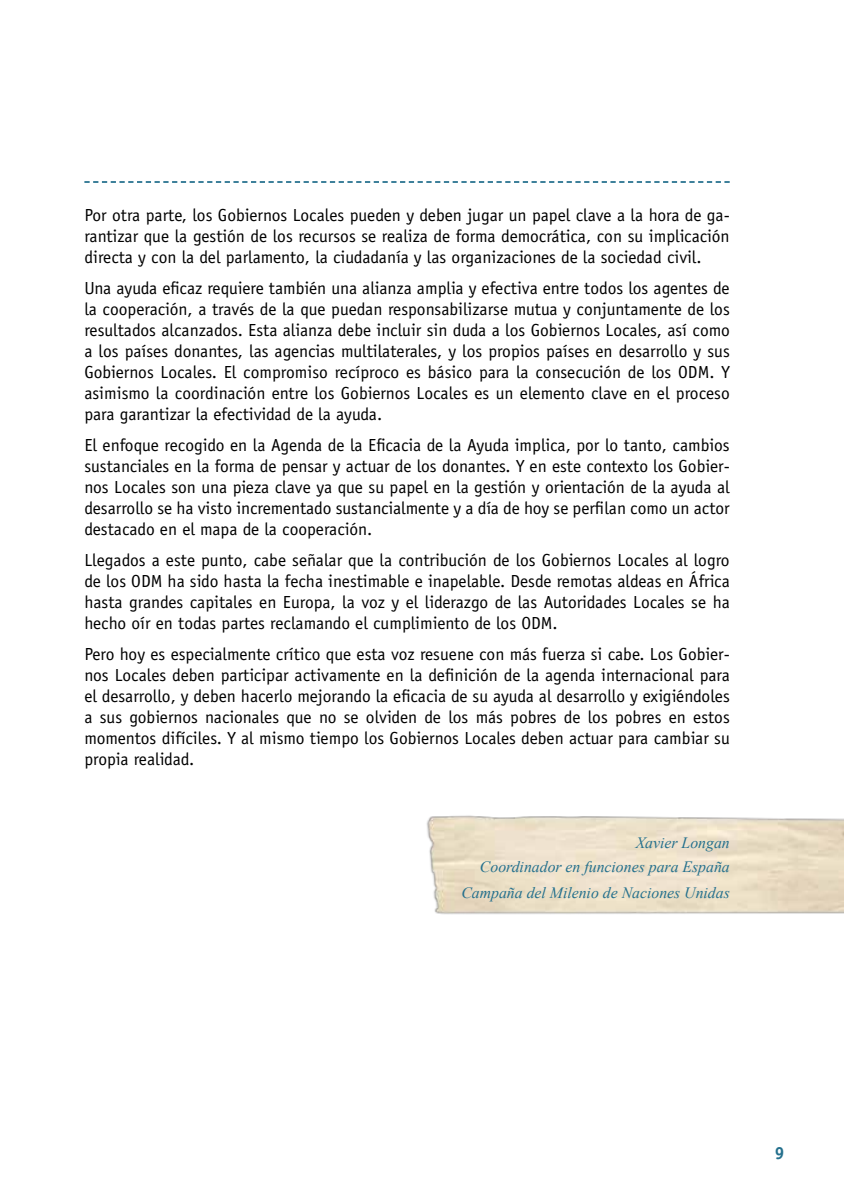
<style>
.page{position:relative;width:844px;height:1191px;background:#fff}
.page>*{position:absolute;margin:0;border:0;box-sizing:border-box;transform-origin:0 0}
.t1{font:17.5px/21px "Officina Sans Std";color:#000;text-align:justify}
.t2{font:700 17.5px "Officina Sans Std";color:#24708d}
.t3{font:italic 15.75px/23.8px "Times New Roman";color:#24708d;text-align:right}
</style>
<div class="page">
<svg style="left:84px;top:181px;width:645px;height:2px"></svg>
<img style="left:426px;top:815px;width:417px;height:100px">
<p class="t1" style="left:84px;top:205px;width:646px">Por otra parte, los Gobiernos Locales pueden y deben jugar un papel clave a la hora de ga&shy;rantizar que la gestión de los recursos se realiza de forma democrática, con su implicación directa y con la del parlamento, la ciudadanía y las organizaciones de la sociedad civil.</p>
<p class="t1" style="left:84px;top:278px;width:646px">Una ayuda eficaz requiere también una alianza amplia y efectiva entre todos los agentes de la cooperación, a través de la que puedan responsabilizarse mutua y conjuntamente de los resultados alcanzados. Esta alianza debe incluir sin duda a los Gobiernos Locales, así como a los países donantes, las agencias multilaterales, y los propios países en desarrollo y sus Gobiernos Locales. El compromiso recíproco es básico para la consecución de los ODM. Y asimismo la coordinación entre los Gobiernos Locales es un elemento clave en el proceso para garantizar la efectividad de la ayuda.</p>
<p class="t1" style="left:84px;top:434px;width:646px">El enfoque recogido en la Agenda de la Eficacia de la Ayuda implica, por lo tanto, cambios sustanciales en la forma de pensar y actuar de los donantes. Y en este contexto los Gobier&shy;nos Locales son una pieza clave ya que su papel en la gestión y orientación de la ayuda al desarrollo se ha visto incrementado sustancialmente y a día de hoy se perfilan como un actor destacado en el mapa de la cooperación.</p>
<p class="t1" style="left:84px;top:549px;width:646px">Llegados a este punto, cabe señalar que la contribución de los Gobiernos Locales al logro de los ODM ha sido hasta la fecha inestimable e inapelable. Desde remotas aldeas en África hasta grandes capitales en Europa, la voz y el liderazgo de las Autoridades Locales se ha hecho oír en todas partes reclamando el cumplimiento de los ODM.</p>
<p class="t1" style="left:84px;top:643px;width:646px">Pero hoy es especialmente crítico que esta voz resuene con más fuerza si cabe. Los Gobier&shy;nos Locales deben participar activamente en la definición de la agenda internacional para el desarrollo, y deben hacerlo mejorando la eficacia de su ayuda al desarrollo y exigiéndoles a sus gobiernos nacionales que no se olviden de los más pobres de los pobres en estos momentos difíciles. Y al mismo tiempo los Gobiernos Locales deben actuar para cambiar su propia realidad.</p>
<p class="t3" style="left:480px;top:830px;width:251px">Xavier Longan<br>Coordinador en funciones para España</p>
<p class="t3" style="left:461px;top:880px;width:270px">Campaña del Milenio de Naciones Unidas</p>
<p class="t2" style="left:774px;top:1142px;width:11px">9</p>
</div>
